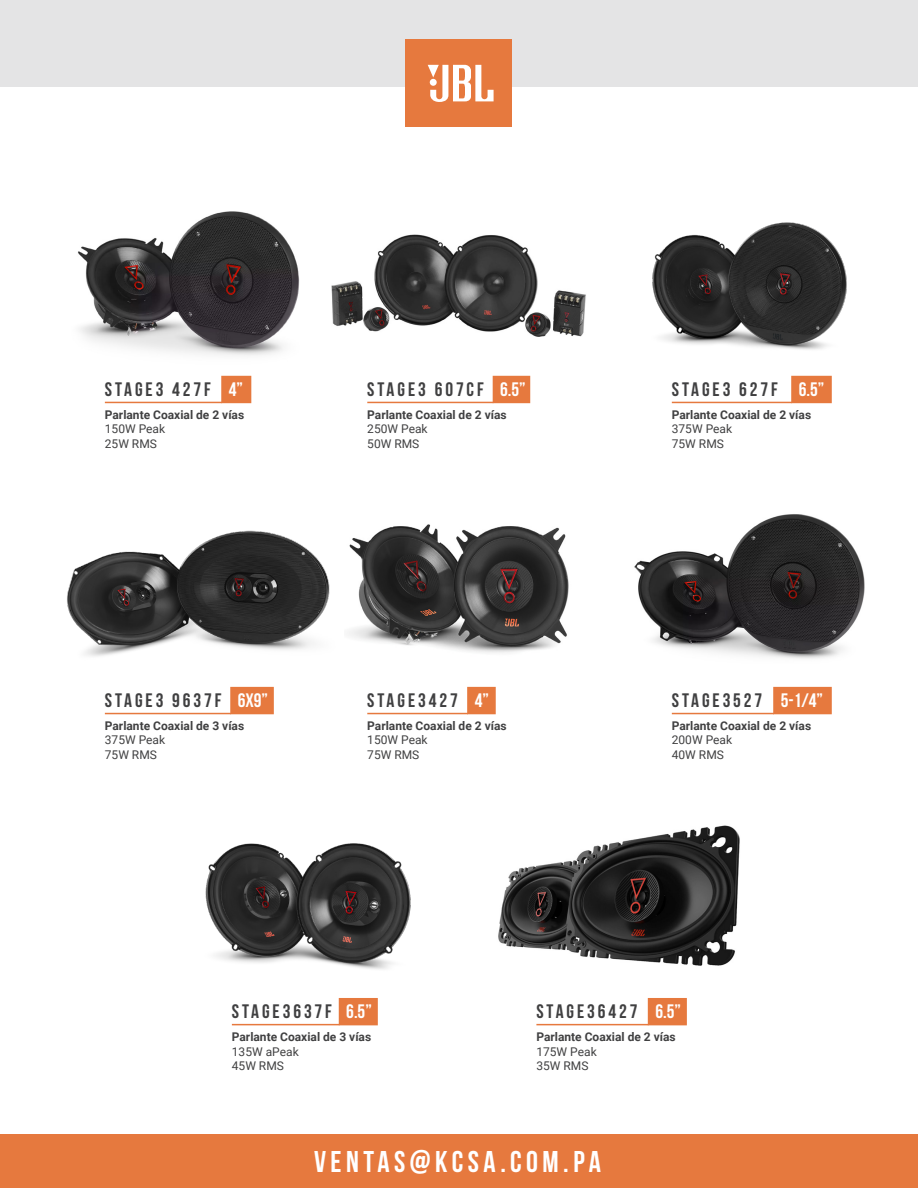
<style>
.page{position:relative;width:918px;height:1188px;background:#fff}
.page>*{position:absolute;margin:0;border:0;box-sizing:border-box;transform-origin:0 0}
.t1{font:700 30px "Bebas Neue";letter-spacing:.15em;color:#fff}
.t2{font:700 19.5px "Bebas Neue";letter-spacing:.15em;color:#404041}
.t3{font:700 19.5px "Bebas Neue";color:#fff}
.t4{font:700 12px "Roboto";color:#404041}
.t5{font:12px/14.4px "Roboto";color:#404041}
</style>
<div class="page">
<hr style="left:105px;top:402px;width:117px;height:1px;background:#e6793e">
<div style="left:221px;top:376px;width:30px;height:27px;background:#e6793e"></div>
<hr style="left:367px;top:402px;width:126px;height:1px;background:#e6793e">
<div style="left:493px;top:376px;width:37px;height:27px;background:#e6793e"></div>
<hr style="left:672px;top:402px;width:120px;height:1px;background:#e6793e">
<div style="left:791px;top:376px;width:41px;height:27px;background:#e6793e;border:2px solid #e6793e"></div>
<hr style="left:105px;top:713px;width:126px;height:1px;background:#e6793e">
<div style="left:230px;top:687px;width:44px;height:27px;background:#e6793e;border:2px solid #e6793e"></div>
<hr style="left:367px;top:713px;width:101px;height:1px;background:#e6793e">
<div style="left:467px;top:687px;width:29px;height:27px;background:#e6793e;border:2px solid #e6793e"></div>
<hr style="left:672px;top:713px;width:102px;height:1px;background:#e6793e">
<div style="left:773px;top:687px;width:59px;height:27px;background:#e6793e;border:2px solid #e6793e"></div>
<hr style="left:232px;top:1024px;width:108px;height:1px;background:#e6793e">
<div style="left:339px;top:998px;width:39px;height:27px;background:#e6793e"></div>
<img style="left:78px;top:211px;width:222px;height:145px">
<img style="left:349px;top:524px;width:220px;height:129px">
<img style="left:634px;top:514px;width:231px;height:145px">
<img style="left:331px;top:234px;width:255px;height:103px">
<img style="left:652px;top:222px;width:195px;height:128px">
<img style="left:67px;top:530px;width:263px;height:126px">
<img style="left:205px;top:843px;width:206px;height:126px">
<img style="left:498px;top:825px;width:242px;height:200px">
<div style="left:0;top:0;width:918px;height:87px;background:#e4e4e5"></div>
<div style="left:406px;top:40px;width:106px;height:87px;background:#e6793e"></div>
<svg style="left:428px;top:65px;width:66px;height:37px"></svg>
<div style="left:0;top:1134px;width:918px;height:54px;background:#e6793e"></div>
<h2 class="t2" style="left:105px;top:379px;width:108px">STAGE3 427F</h2>
<p class="t4" style="left:105px;top:406px;width:141px">Parlante Coaxial de 2 vías</p>
<p class="t5" style="left:105px;top:421px;width:62px">150W Peak<br>25W RMS</p>
<h2 class="t3" style="left:229px;top:379px;width:16px">4”</h2>
<h2 class="t2" style="left:367px;top:379px;width:118px">STAGE3 607CF</h2>
<p class="t4" style="left:367px;top:406px;width:141px">Parlante Coaxial de 2 vías</p>
<p class="t5" style="left:367px;top:421px;width:62px">250W Peak<br>50W RMS</p>
<h2 class="t3" style="left:500px;top:379px;width:27px">6.5”</h2>
<h2 class="t2" style="left:672px;top:379px;width:108px">STAGE3 627F</h2>
<p class="t4" style="left:672px;top:406px;width:141px">Parlante Coaxial de 2 vías</p>
<p class="t5" style="left:672px;top:421px;width:62px">375W Peak<br>75W RMS</p>
<h2 class="t3" style="left:799px;top:379px;width:27px">6.5”</h2>
<h2 class="t2" style="left:105px;top:690px;width:118px">STAGE3 9637F</h2>
<p class="t4" style="left:105px;top:717px;width:141px">Parlante Coaxial de 3 vías</p>
<p class="t5" style="left:105px;top:733px;width:62px">375W Peak<br>75W RMS</p>
<h2 class="t3" style="left:238px;top:690px;width:32px">6X9”</h2>
<h2 class="t2" style="left:367px;top:690px;width:92px">STAGE3427</h2>
<p class="t4" style="left:367px;top:717px;width:141px">Parlante Coaxial de 2 vías</p>
<p class="t5" style="left:367px;top:733px;width:62px">150W Peak<br>75W RMS</p>
<h2 class="t3" style="left:475px;top:690px;width:16px">4”</h2>
<h2 class="t2" style="left:672px;top:690px;width:92px">STAGE3527</h2>
<p class="t4" style="left:672px;top:717px;width:141px">Parlante Coaxial de 2 vías</p>
<p class="t5" style="left:672px;top:733px;width:62px">200W Peak<br>40W RMS</p>
<h2 class="t3" style="left:781px;top:690px;width:44px">5-1/4”</h2>
<h2 class="t3" style="left:346px;top:1001px;width:27px">6.5”</h2>
<h2 class="t2" style="left:536px;top:1001px;width:103px">STAGE36427</h2>
<p class="t4" style="left:536px;top:1029px;width:141px">Parlante Coaxial de 2 vías</p>
<p class="t5" style="left:536px;top:1044px;width:62px">175W Peak<br>35W RMS</p>
<h2 class="t3" style="left:655px;top:1001px;width:27px">6.5”</h2>
<h2 class="t2" style="left:232px;top:1001px;width:102px">STAGE3637F</h2>
<p class="t4" style="left:232px;top:1029px;width:141px">Parlante Coaxial de 3 vías</p>
<p class="t5" style="left:232px;top:1044px;width:68px">135W aPeak<br>45W RMS</p>
<h1 class="t1" style="left:314px;top:1146px;width:288px">VENTAS@KCSA.COM.PA</h1>
</div>
